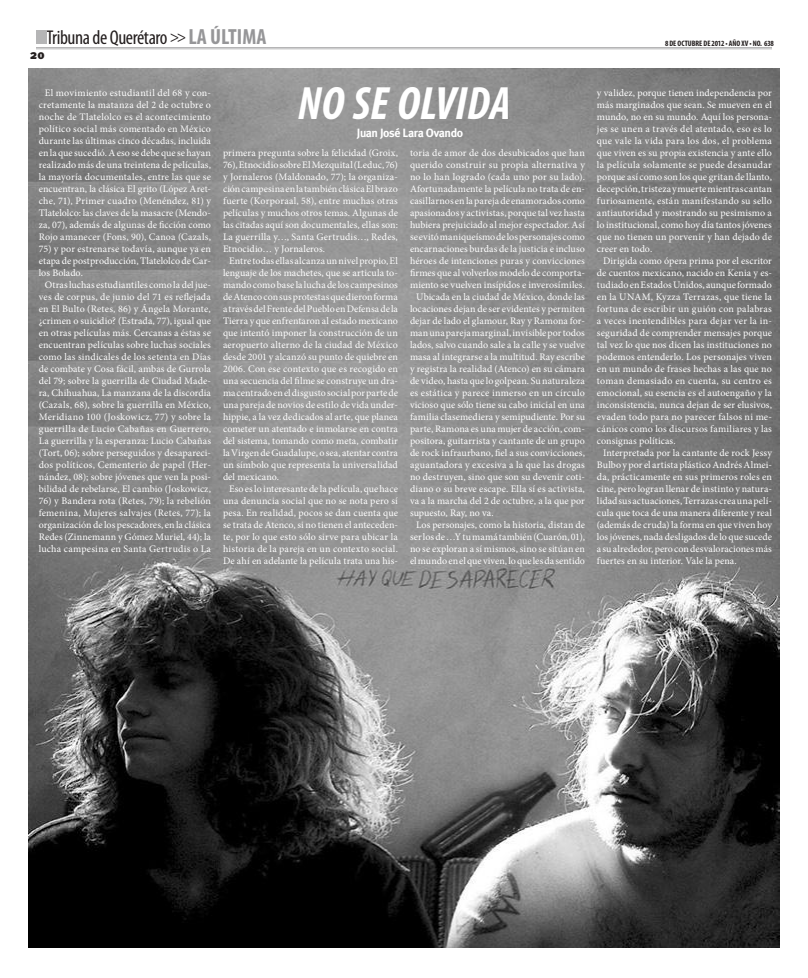
<style>
.page{position:relative;width:808px;height:978px;background:#fff}
.page>*{position:absolute;margin:0;border:0;box-sizing:border-box;transform-origin:0 0}
.t1{font:italic 700 condensed 47px "Myriad Pro";letter-spacing:.005em;color:#fff}
.t2{font:condensed 20px "Myriad Pro";letter-spacing:-.02em;color:#241f1f}
.t3{font:900 12.9px "Meta Plus";color:#241f1f}
.t4{font:700 12px "Meta Plus";letter-spacing:-.04em;color:#fff}
.t5{font:10px/12px "Minion Pro";letter-spacing:.01em;color:#fff;text-align:justify}
.t6{font:700 condensed 7.9px "Myriad Pro";color:#241f1f}
.s1{font-size:16px}
.s2{font-weight:700;font-size:22px;color:#969698}
</style>
<div class="page">
<hr style="left:36px;top:47px;width:736px;height:1px;background:#b5b5b6">
<hr style="left:36px;top:49px;width:736px;height:1px;background:#b5b5b6">
<div style="left:36px;top:31px;width:10px;height:13px;background:#b5b5b6"></div>
<img style="left:29px;top:69px;width:751px;height:879px">
<h2 class="t2" style="left:47px;top:25px;width:221px">Tribuna de Querétaro <span class="s1">&gt;&gt;</span> <span class="s2">LA ÚLTIMA</span></h2>
<p class="t3" style="left:30px;top:47px;width:16px">20</p>
<p class="t5" style="left:39px;top:87px;width:174px;text-align:center">El movimiento estudiantil del 68 y con&shy;cretamente la matanza del 2 de octubre o noche de Tlatelolco es el acontecimiento político social más comentado en México durante las últimas cinco décadas, incluida en la que sucedió. A eso se debe que se hayan realizado más de una treintena de películas, la mayoría documentales, entre las que se encuentran, la clásica El grito (López Aret&shy;che, 71), Primer cuadro (Menéndez, 81) y Tlatelolco: las claves de la masacre (Mendo&shy;za, 07), además de algunas de ficción como Rojo amanecer (Fons, 90), Canoa (Cazals,</p>
<p class="t5" style="left:39px;top:243px;width:174px">75) y por estrenarse todavía, aunque ya en etapa de postproducción, Tlatelolco de Car&shy;los Bolado.</p>
<p class="t5" style="left:39px;top:279px;width:174px;text-align:center">Otras luchas estudiantiles como la del jue&shy;ves de corpus, de junio del 71 es reflejada en El Bulto (Retes, 86) y Ángela Morante, ¿crimen o suicidio? (Estrada, 77), igual que en otras películas más. Cercanas a éstas se encuentran películas sobre luchas sociales como las sindicales de los setenta en Días de combate y Cosa fácil, ambas de Gurrola del 79; sobre la guerrilla de Ciudad Made&shy;ra, Chihuahua, La manzana de la discordia (Cazals, 68), sobre la guerrilla en México, Meridiano 100 (Joskowicz, 77) y sobre la guerrilla de Lucio Cabañas en Guerrero, La guerrilla y la esperanza: Lucio Cabañas (Tort, 06); sobre perseguidos y desapareci&shy;dos políticos, Cementerio de papel (Her&shy;nández, 08); sobre jóvenes que ven la posi&shy;bilidad de rebelarse, El cambio (Joskowicz,</p>
<p class="t5" style="left:39px;top:495px;width:174px">76) y Bandera rota (Retes, 79); la rebelión femenina, Mujeres salvajes (Retes, 77); la organización de los pescadores, en la clásica Redes (Zinnemann y Gómez Muriel, 44); la lucha campesina en Santa Gertrudis o La</p>
<h1 class="t1" style="left:298px;top:74px;width:214px">NO SE OLVIDA</h1>
<p class="t4" style="left:357px;top:126px;width:108px">Juan José Lara Ovando</p>
<p class="t5" style="left:223px;top:147px;width:176px">primera pregunta sobre la felicidad (Groix, 76), Etnocidio sobre El Mezquital (Leduc, 76) y Jornaleros (Maldonado, 77); la organiza&shy;ción campesina en la también clásica El brazo fuerte (Korporaal, 58), entre muchas otras películas y muchos otros temas. Algunas de las citadas aquí son documentales, ellas son:<br>La guerrilla y…, Santa Gertrudis…, Redes, Etnocidio… y Jornaleros.</p>
<p class="t5" style="left:223px;top:255px;width:177px;text-indent:6px">Entre todas ellas alcanza un nivel propio, El lenguaje de los machetes, que se articula to&shy;mando como base la lucha de los campesinos de Atenco con sus protestas que dieron forma a través del Frente del Pueblo en Defensa de la Tierra y que enfrentaron al estado mexicano que intentó imponer la construcción de un aeropuerto alterno de la ciudad de México desde 2001 y alcanzó su punto de quiebre en 2006. Con ese contexto que es recogido en una secuencia del filme se construye un dra&shy;ma centrado en el disgusto social por parte de una pareja de novios de estilo de vida under&shy;hippie, a la vez dedicados al arte, que planea cometer un atentado e inmolarse en contra del sistema, tomando como meta, combatir la Virgen de Guadalupe, o sea, atentar contra un símbolo que representa la universalidad del mexicano.</p>
<p class="t5" style="left:223px;top:483px;width:177px;text-align:center">Eso es lo interesante de la película, que hace una denuncia social que no se nota pero sí pesa. En realidad, pocos se dan cuenta que se trata de Atenco, si no tienen el anteceden&shy;te, por lo que esto sólo sirve para ubicar la historia de la pareja en un contexto social.<br>De ahí en adelante la película trata una his-</p>
<p class="t5" style="left:410px;top:147px;width:176px">toria de amor de dos desubicados que han</p>
<p class="t5" style="left:410px;top:159px;width:176px">querido construir su propia alternativa y</p>
<p class="t5" style="left:410px;top:171px;width:176px">no lo han logrado (cada uno por su lado).</p>
<p class="t5" style="left:410px;top:183px;width:176px">Afortunadamente la película no trata de en-</p>
<p class="t5" style="left:410px;top:195px;width:176px">casillarnos en la pareja de enamorados como</p>
<p class="t5" style="left:410px;top:207px;width:176px">apasionados y activistas, porque tal vez hasta</p>
<p class="t5" style="left:410px;top:219px;width:176px">hubiera prejuiciado al mejor espectador. Así</p>
<p class="t5" style="left:410px;top:231px;width:176px">se evitó maniqueísmo de los personajes como</p>
<p class="t5" style="left:410px;top:243px;width:176px">encarnaciones burdas de la justicia e incluso</p>
<p class="t5" style="left:410px;top:255px;width:176px">héroes de intenciones puras y convicciones</p>
<p class="t5" style="left:410px;top:267px;width:176px">firmes que al volverlos modelo de comporta-</p>
<p class="t5" style="left:410px;top:279px;width:176px">miento se vuelven insípidos e inverosímiles.</p>
<p class="t5" style="left:416px;top:291px;width:170px">Ubicada en la ciudad de México, donde las</p>
<p class="t5" style="left:410px;top:303px;width:176px">locaciones dejan de ser evidentes y permiten</p>
<p class="t5" style="left:410px;top:315px;width:176px">dejar de lado el glamour, Ray y Ramona for-</p>
<p class="t5" style="left:410px;top:327px;width:176px">man una pareja marginal, invisible por todos</p>
<p class="t5" style="left:410px;top:339px;width:176px">lados, salvo cuando sale a la calle y se vuelve</p>
<p class="t5" style="left:410px;top:351px;width:177px">masa al integrarse a la multitud. Ray escribe</p>
<p class="t5" style="left:410px;top:363px;width:176px">y registra la realidad (Atenco) en su cámara</p>
<p class="t5" style="left:410px;top:375px;width:176px">de video, hasta que lo golpean. Su naturaleza</p>
<p class="t5" style="left:410px;top:387px;width:176px">es estática y parece inmerso en un círculo</p>
<p class="t5" style="left:410px;top:399px;width:176px">vicioso que sólo tiene su cabo inicial en una</p>
<p class="t5" style="left:410px;top:411px;width:176px">familia clasemediera y semipudiente. Por su</p>
<p class="t5" style="left:410px;top:423px;width:176px">parte, Ramona es una mujer de acción, com-</p>
<p class="t5" style="left:410px;top:435px;width:176px">positora, guitarrista y cantante de un grupo</p>
<p class="t5" style="left:410px;top:447px;width:176px">de rock infraurbano, fiel a sus convicciones,</p>
<p class="t5" style="left:410px;top:459px;width:176px">aguantadora y excesiva a la que las drogas</p>
<p class="t5" style="left:410px;top:471px;width:176px">no destruyen, sino que son su devenir coti-</p>
<p class="t5" style="left:410px;top:483px;width:176px">diano o su breve escape. Ella sí es activista,</p>
<p class="t5" style="left:410px;top:495px;width:176px">va a la marcha del 2 de octubre, a la que por</p>
<p class="t5" style="left:410px;top:507px;width:85px">supuesto, Ray, no va.</p>
<p class="t5" style="left:416px;top:519px;width:170px">Los personajes, como la historia, distan de</p>
<p class="t5" style="left:410px;top:531px;width:176px">ser los de …Y tu mamá también (Cuarón, 01),</p>
<p class="t5" style="left:410px;top:543px;width:176px">no se exploran a sí mismos, sino se sitúan en</p>
<p class="t5" style="left:410px;top:555px;width:177px">el mundo en el que viven, lo que les da sentido</p>
<p class="t6" style="left:665px;top:38px;width:110px">8 DE OCTUBRE DE 2012 • AÑO XV • NO. 638</p>
<p class="t5" style="left:597px;top:87px;width:176px">y validez, porque tienen independencia por más marginados que sean. Se mueven en el mundo, no en su mundo. Aquí los persona&shy;jes se unen a través del atentado, eso es lo que vale la vida para los dos, el problema que viven es su propia existencia y ante ello la película solamente se puede desanudar porque así como son los que gritan de llanto, decepción, tristeza y muerte mientras cantan furiosamente, están manifestando su sello antiautoridad y mostrando su pesimismo a lo institucional, como hoy día tantos jóvenes que no tienen un porvenir y han dejado de creer en todo.</p>
<p class="t5" style="left:597px;top:255px;width:176px;text-indent:6px">Dirigida como ópera prima por el escritor de cuentos mexicano, nacido en Kenia y es&shy;tudiado en Estados Unidos, aunque formado en la UNAM, Kyzza Terrazas, que tiene la fortuna de escribir un guión con palabras a veces inentendibles para dejar ver la in&shy;seguridad de comprender mensajes porque tal vez lo que nos dicen las instituciones no podemos entenderlo. Los personajes viven en un mundo de frases hechas a las que no toman demasiado en cuenta, su centro es emocional, su esencia es el autoengaño y la inconsistencia, nunca dejan de ser elusivos, evaden todo para no parecer falsos ni me&shy;cánicos como los discursos familiares y las consignas políticas.</p>
<p class="t5" style="left:597px;top:447px;width:176px;text-indent:6px">Interpretada por la cantante de rock Jessy Bulbo y por el artista plástico Andrés Almei&shy;da, prácticamente en sus primeros roles en cine, pero logran llenar de instinto y natura&shy;lidad sus actuaciones, Terrazas crea una pelí&shy;cula que toca de una manera diferente y real (además de cruda) la forma en que viven hoy los jóvenes, nada desligados de lo que sucede a su alrededor, pero con desvaloraciones más fuertes en su interior. Vale la pena.</p>
</div>
